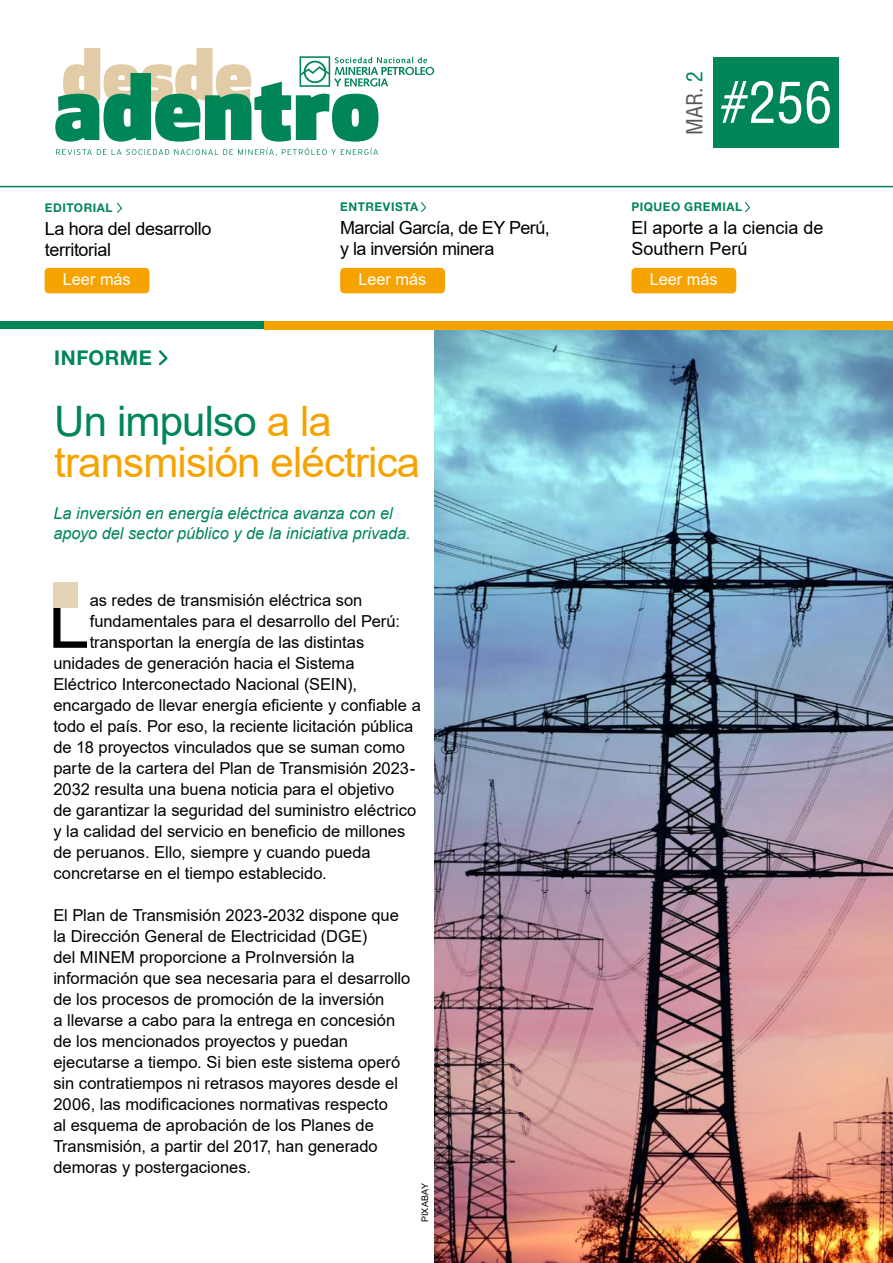
<style>
.page{position:relative;width:893px;height:1263px;background:#fff}
.page>*{position:absolute;margin:0;border:0;box-sizing:border-box;transform-origin:0 0}
.t1{font:75.15px "Arial";color:#000}
.t2{font:condensed 55.8px "Helvetica LT Std";color:#fff}
.t3{font:42px/40.5px "Arial";letter-spacing:-.02em;color:#f6a300}
.t4{font:condensed 21.6px "Helvetica LT Std";color:#575756}
.t5{font:700 20.4px "Helvetica Neue LT Std";letter-spacing:.025em;color:#008656}
.t6{font:18px/21px "Arial";letter-spacing:-.02em;color:#000}
.t7{font:18px/21px "Arial";color:#000}
.t8{font:16.5px/21px "Arial";color:#000}
.t9{font:italic 16.5px/20.2px "Arial";letter-spacing:-.005em;color:#008656}
.t10{font:16.5px "Arial";color:#fff}
.t11{font:700 12px "Helvetica Neue LT Std";letter-spacing:.045em;color:#008656}
.t12{font:9px "Arial";letter-spacing:.025em;color:#000}
.s1{color:#008656}
</style>
<div class="page">
<div style="left:714px;top:57px;width:125px;height:91px;background:#008656"></div>
<div style="left:45px;top:268px;width:104px;height:25px;background:#f6a300;border-radius:4px"></div>
<hr style="left:0;top:186px;width:893px;height:1px;background:#008656">
<svg style="left:56px;top:148px;width:322px;height:8px"></svg>
<svg style="left:55px;top:48px;width:379px;height:94px"></svg>
<svg style="left:421px;top:202px;width:5px;height:11px"></svg>
<svg style="left:745px;top:202px;width:5px;height:11px"></svg>
<div style="left:340px;top:268px;width:105px;height:25px;background:#f6a300;border-radius:4px"></div>
<div style="left:631px;top:268px;width:105px;height:25px;background:#f6a300;border-radius:4px"></div>
<svg style="left:117px;top:202px;width:5px;height:11px"></svg>
<img style="left:434px;top:330px;width:459px;height:933px">
<div style="left:0;top:321px;width:267px;height:8px;background:#008656"></div>
<div style="left:264px;top:321px;width:629px;height:9px;background:#f6a300"></div>
<svg style="left:159px;top:350px;width:9px;height:16px"></svg>
<div style="left:53px;top:582px;width:25px;height:26px;background:#e3d4b4"></div>
<h3 class="t4" style="left:681px;top:135px;width:65px;rotate:-90deg">MAR. <span class="s1">2</span></h3>
<h2 class="t2" style="left:721px;top:68px;width:113px">#256</h2>
<p class="t11" style="left:45px;top:200px;width:69px">EDITORIAL</p>
<p class="t11" style="left:340px;top:199px;width:80px">ENTREVISTA</p>
<p class="t11" style="left:631px;top:199px;width:112px">PIQUEO GREMIAL</p>
<p class="t6" style="left:45px;top:218px;width:168px">La hora del desarrollo territorial</p>
<p class="t6" style="left:340px;top:217px;width:211px">Marcial García, de EY Perú, y la inversión minera</p>
<p class="t7" style="left:631px;top:217px;width:194px">El aporte a la ciencia de<br>Southern Perú</p>
<p class="t10" style="left:63px;top:268px;width:69px">Leer más</p>
<p class="t10" style="left:358px;top:268px;width:69px">Leer más</p>
<p class="t10" style="left:650px;top:268px;width:69px">Leer más</p>
<p class="t5" style="left:54px;top:345px;width:99px">INFORME</p>
<h3 class="t3" style="left:54px;top:401px;width:367px"><span class="s1">Un impulso</span> a la transmisión eléctrica</h3>
<p class="t9" style="left:53px;top:503px;width:359px">La inversión en energía eléctrica avanza con el apoyo del sector público y de la iniciativa privada.</p>
<h1 class="t1" style="left:48px;top:570px;width:43px">L</h1>
<p class="t8" style="left:90px;top:589px;width:274px">as redes de transmisión eléctrica son</p>
<p class="t8" style="left:90px;top:610px;width:312px">fundamentales para el desarrollo del Perú:</p>
<p class="t8" style="left:90px;top:631px;width:276px">transportan la energía de las distintas</p>
<p class="t8" style="left:53px;top:652px;width:303px">unidades de generación hacia el Sistema</p>
<p class="t8" style="left:53px;top:673px;width:305px">Eléctrico Interconectado Nacional (SEIN),</p>
<p class="t8" style="left:53px;top:694px;width:369px">encargado de llevar energía eficiente y confiable a</p>
<p class="t8" style="left:53px;top:715px;width:361px">todo el país. Por eso, la reciente licitación pública</p>
<p class="t8" style="left:53px;top:736px;width:353px">de 18 proyectos vinculados que se suman como</p>
<p class="t8" style="left:53px;top:757px;width:363px">parte de la cartera del Plan de Transmisión 2023-</p>
<p class="t8" style="left:53px;top:778px;width:343px">2032 resulta una buena noticia para el objetivo</p>
<p class="t8" style="left:53px;top:799px;width:364px">de garantizar la seguridad del suministro eléctrico</p>
<p class="t8" style="left:53px;top:820px;width:353px">y la calidad del servicio en beneficio de millones</p>
<p class="t8" style="left:53px;top:841px;width:319px">de peruanos. Ello, siempre y cuando pueda</p>
<p class="t8" style="left:53px;top:862px;width:275px">concretarse en el tiempo establecido.</p>
<p class="t8" style="left:53px;top:904px;width:359px">El Plan de Transmisión 2023-2032 dispone que la Dirección General de Electricidad (DGE)<br>del MINEM proporcione a ProInversión la información que sea necesaria para el desarrollo de los procesos de promoción de la inversión<br>a llevarse a cabo para la entrega en concesión de los mencionados proyectos y puedan ejecutarse a tiempo. Si bien este sistema operó sin contratiempos ni retrasos mayores desde el 2006, las modificaciones normativas respecto<br>al esquema de aprobación de los Planes de Transmisión, a partir del 2017, han generado demoras y postergaciones.</p>
<p class="t12" style="left:419px;top:1222px;width:41px;rotate:-90deg">PIXABAY</p>
</div>
